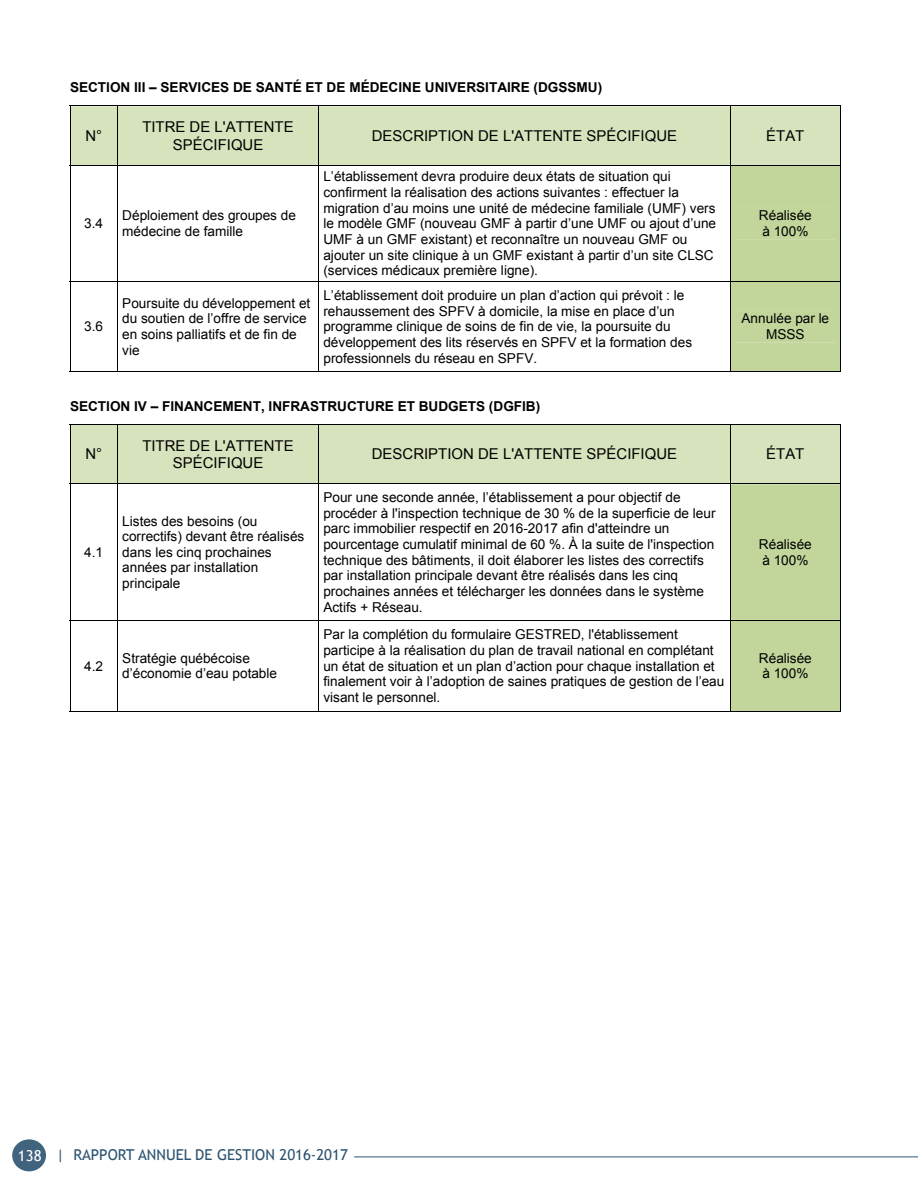
<style>
.page{position:relative;width:918px;height:1188px;background:#fff}
.page>*{position:absolute;margin:0;border:0;box-sizing:border-box;transform-origin:0 0}
.t1{font:15px "Trebuchet MS";color:#2c5370}
.t2{font:14.85px/17.2px "Arial";color:#000;text-align:center}
.t3{font:13.65px/15.6px "Arial";color:#000}
.t4{font:700 13.65px "Arial";color:#000}
.s1{color:#fff}
</style>
<div class="page">
<div style="left:12px;top:1139px;width:34px;height:32px;background:#41647e;border-radius:50%"></div>
<hr style="left:354px;top:1157px;width:564px;height:1px;background:#2c5370">
<svg style="left:70px;top:106px;width:771px;height:266px"></svg>
<svg style="left:70px;top:424px;width:771px;height:288px"></svg>
<p class="t4" style="left:70px;top:78px;width:534px">SECTION III – SERVICES DE SANTÉ ET DE MÉDECINE UNIVERSITAIRE (DGSSMU)</p>
<p class="t2" style="left:85px;top:127px;width:18px">N°</p>
<p class="t2" style="left:142px;top:119px;width:153px">TITRE DE L'ATTENTE<br>SPÉCIFIQUE</p>
<p class="t2" style="left:372px;top:127px;width:307px">DESCRIPTION DE L'ATTENTE SPÉCIFIQUE</p>
<p class="t2" style="left:766px;top:127px;width:40px">ÉTAT</p>
<p class="t3" style="left:84px;top:216px;width:20px">3.4</p>
<p class="t3" style="left:122px;top:208px;width:175px">Déploiement des groupes de médecine de famille</p>
<p class="t3" style="left:323px;top:169px;width:394px">L’établissement devra produire deux états de situation qui confirment la réalisation des actions suivantes : effectuer la migration d’au moins une unité de médecine familiale (UMF) vers le modèle GMF (nouveau GMF à partir d’une UMF ou ajout d’une UMF à un GMF existant) et reconnaître un nouveau GMF ou ajouter un site clinique à un GMF existant à partir d’un site CLSC (services médicaux première ligne).</p>
<p class="t3" style="left:84px;top:319px;width:20px">3.6</p>
<p class="t3" style="left:122px;top:295px;width:190px">Poursuite du développement et du soutien de l’offre de service en soins palliatifs et de fin de vie</p>
<p class="t3" style="left:323px;top:288px;width:370px">L’établissement doit produire un plan d’action qui prévoit : le rehaussement des SPFV à domicile, la mise en place d’un programme clinique de soins de fin de vie, la poursuite du développement des lits réservés en SPFV et la formation des professionnels du réseau en SPFV.</p>
<p class="t3" style="left:759px;top:208px;width:54px">Réalisée à 100%</p>
<p class="t3" style="left:742px;top:311px;width:89px;text-align:center">Annulée par le<br>MSSS</p>
<p class="t4" style="left:70px;top:397px;width:472px">SECTION IV – FINANCEMENT, INFRASTRUCTURE ET BUDGETS (DGFIB)</p>
<p class="t2" style="left:85px;top:446px;width:18px">N°</p>
<p class="t2" style="left:142px;top:437px;width:153px">TITRE DE L'ATTENTE<br>SPÉCIFIQUE</p>
<p class="t2" style="left:372px;top:446px;width:307px">DESCRIPTION DE L'ATTENTE SPÉCIFIQUE</p>
<p class="t2" style="left:766px;top:446px;width:40px">ÉTAT</p>
<p class="t3" style="left:84px;top:544px;width:20px">4.1</p>
<p class="t3" style="left:122px;top:513px;width:184px">Listes des besoins (ou correctifs) devant être réalisés dans les cinq prochaines années par installation principale</p>
<p class="t3" style="left:84px;top:658px;width:20px">4.2</p>
<p class="t3" style="left:122px;top:650px;width:156px">Stratégie québécoise d’économie d’eau potable</p>
<p class="t3" style="left:323px;top:490px;width:394px">Pour une seconde année, l’établissement a pour objectif de procéder à l'inspection technique de 30 % de la superficie de leur parc immobilier respectif en 2016-2017 afin d'atteindre un pourcentage cumulatif minimal de 60 %. À la suite de l'inspection technique des bâtiments, il doit élaborer les listes des correctifs par installation principale devant être réalisés dans les cinq prochaines années et télécharger les données dans le système Actifs + Réseau.</p>
<p class="t3" style="left:323px;top:627px;width:402px">Par la complétion du formulaire GESTRED, l'établissement participe à la réalisation du plan de travail national en complétant un état de situation et un plan d’action pour chaque installation et finalement voir à l’adoption de saines pratiques de gestion de l’eau visant le personnel.</p>
<p class="t3" style="left:759px;top:537px;width:54px">Réalisée à 100%</p>
<p class="t3" style="left:759px;top:650px;width:54px">Réalisée à 100%</p>
<p class="t1" style="left:18px;top:1146px;width:331px"><span class="s1">138</span> | RAPPORT ANNUEL DE GESTION 2016-2017</p>
</div>
